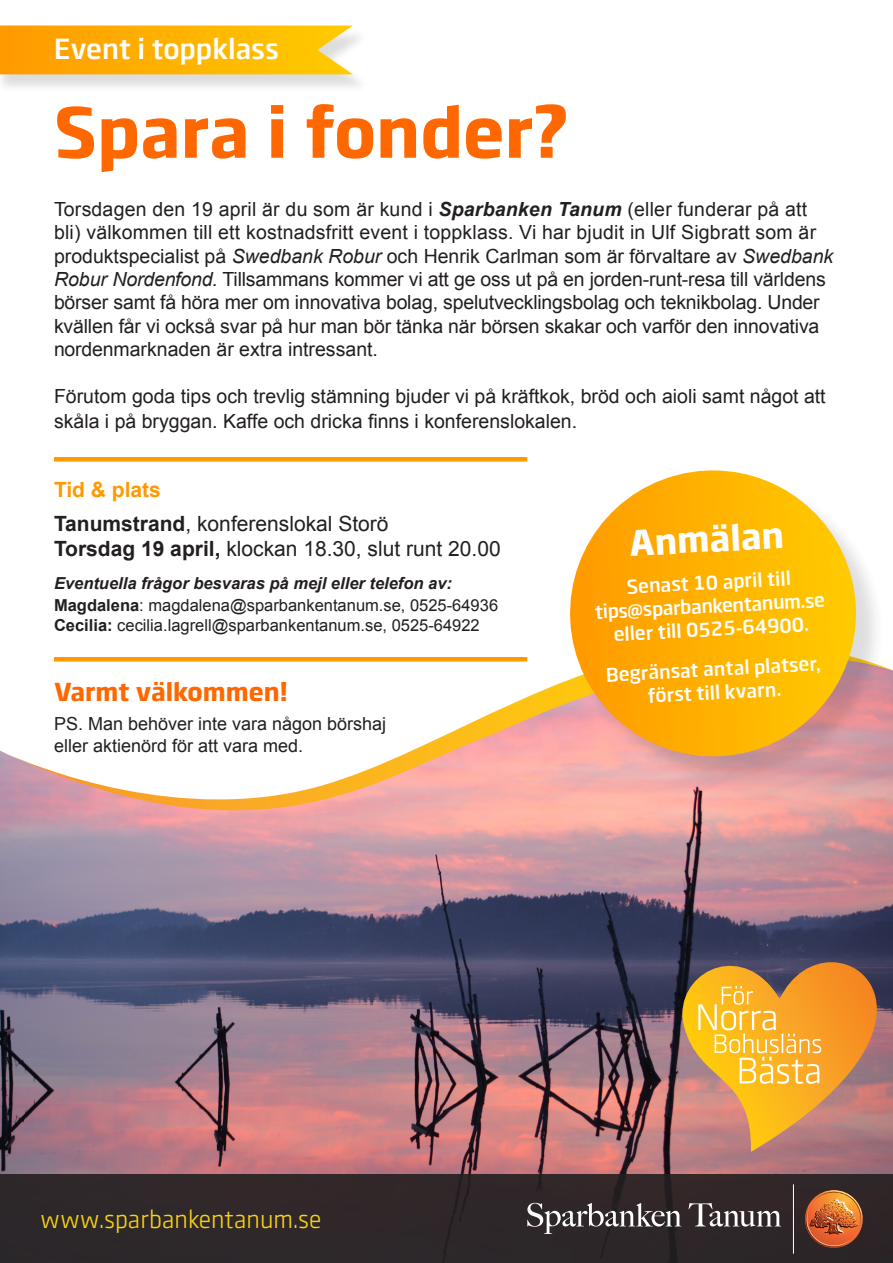
<style>
.page{position:relative;width:893px;height:1263px;background:#fff}
.page>*{position:absolute;margin:0;border:0;box-sizing:border-box;transform-origin:0 0}
.t1{font:800 70.5px "Swedbank Sans";color:#ff6800}
.t2{font:800 36px "Swedbank Sans";color:#fff}
.t3{font:700 28.5px "Swedbank Sans";color:#fff}
.t4{font:800 25.5px "Swedbank Sans";color:#ff6800}
.t5{font:24.75px "Swedbank Sans";color:#f7d314}
.t6{font:21px "Arial";color:#231f20}
.t7{font:700 21px "Arial";color:#f90}
.t8{font:19.5px/23.4px "Arial";color:#231f20}
.t9{font:700 19.5px/23.4px "Swedbank Sans";color:#fff;text-align:center}
.t10{font:18px "Arial";color:#231f20}
.t11{font:16.5px "Arial";color:#231f20}
.t12{font:italic 700 16.5px "Arial";color:#231f20}
.s1{font-weight:700;font-style:italic}
.s2{font-style:italic}
.s3{font-weight:700}
</style>
<div class="page">
<img style="left:0;top:873px;width:893px;height:301px">
<div style="left:0;top:28px;width:370px;height:65px;background:#231f20;opacity:.15"></div>
<svg style="left:0;top:26px;width:353px;height:48px"></svg>
<svg style="left:0;top:657px;width:893px;height:216px"></svg>
<div style="left:574px;top:474px;width:312px;height:312px;background:#231f20;opacity:.15"></div>
<svg style="left:566px;top:470px;width:294px;height:290px"></svg>
<div style="left:0;top:1174px;width:893px;height:89px;background:#2e2729"></div>
<hr style="left:793px;top:1184px;width:1px;height:70px;background:#fff">
<svg style="left:527px;top:1203px;width:154px;height:31px"></svg>
<svg style="left:688px;top:1203px;width:93px;height:23px"></svg>
<img style="left:806px;top:1190px;width:57px;height:58px">
<svg style="left:682px;top:940px;width:211px;height:212px"></svg>
<hr style="left:54px;top:457px;width:473px;height:4px;background:#f90">
<hr style="left:54px;top:657px;width:473px;height:4px;background:#f90">
<p class="t3" style="left:54px;top:31px;width:227px">Event i toppklass</p>
<p class="t1" style="left:54px;top:88px;width:516px">Spara i fonder?</p>
<p class="t8" style="left:54px;top:197px;width:781px">Torsdagen den 19 april är du som är kund i <span class="s1">Sparbanken Tanum</span> (eller funderar på att bli) välkommen till ett kostnadsfritt event i toppklass. Vi har bjudit in Ulf Sigbratt som är produktspecialist på <span class="s2">Swedbank Robur</span> och Henrik Carlman som är förvaltare av <span class="s2">Swedbank Robur Nordenfond.</span> Tillsammans kommer vi att ge oss ut på en jorden-runt-resa till världens börser samt få höra mer om innovativa bolag, spelutvecklingsbolag och teknikbolag. Under kvällen får vi också svar på hur man bör tänka när börsen skakar och varför den innovativa nordenmarknaden är extra intressant.</p>
<p class="t8" style="left:54px;top:384px;width:773px;line-height:25.2px">Förutom goda tips och trevlig stämning bjuder vi på kräftkok, bröd och aioli samt något att skåla i på bryggan. Kaffe och dricka finns i konferenslokalen.</p>
<p class="t7" style="left:54px;top:475px;width:108px">Tid &amp; plats</p>
<p class="t6" style="left:54px;top:510px;width:336px"><span class="s3">Tanumstrand</span>, konferenslokal Storö</p>
<p class="t6" style="left:54px;top:535px;width:448px"><span class="s3">Torsdag 19 april,</span> klockan 18.30, slut runt 20.00</p>
<p class="t12" style="left:54px;top:572px;width:399px">Eventuella frågor besvaras på mejl eller telefon av:</p>
<p class="t11" style="left:54px;top:595px;width:446px"><span class="s3">Magdalena</span>: magdalena@sparbankentanum.se, 0525-64936</p>
<p class="t11" style="left:54px;top:614px;width:427px"><span class="s3">Cecilia:</span> cecilia.lagrell@sparbankentanum.se, 0525-64922</p>
<p class="t2" style="left:628px;top:520px;width:157px;rotate:-3deg">Anmälan</p>
<p class="t9" style="left:626px;top:575px;width:166px;rotate:-3deg">Senast 10 april till</p>
<p class="t9" style="left:594px;top:600px;width:232px;rotate:-3deg">tips@sparbankentanum.se eller till 0525-64900.</p>
<p class="t9" style="left:605px;top:663px;width:216px;rotate:-3deg">Begränsat antal platser,</p>
<p class="t4" style="left:54px;top:675px;width:235px">Varmt välkommen!</p>
<p class="t9" style="left:647px;top:684px;width:135px;rotate:-3deg">först till kvarn.</p>
<p class="t10" style="left:54px;top:712px;width:334px">PS. Man behöver inte vara någon börshaj</p>
<p class="t10" style="left:54px;top:733px;width:251px">eller aktienörd för att vara med.</p>
<p class="t5" style="left:40px;top:1204px;width:283px">www.sparbankentanum.se</p>
</div>
